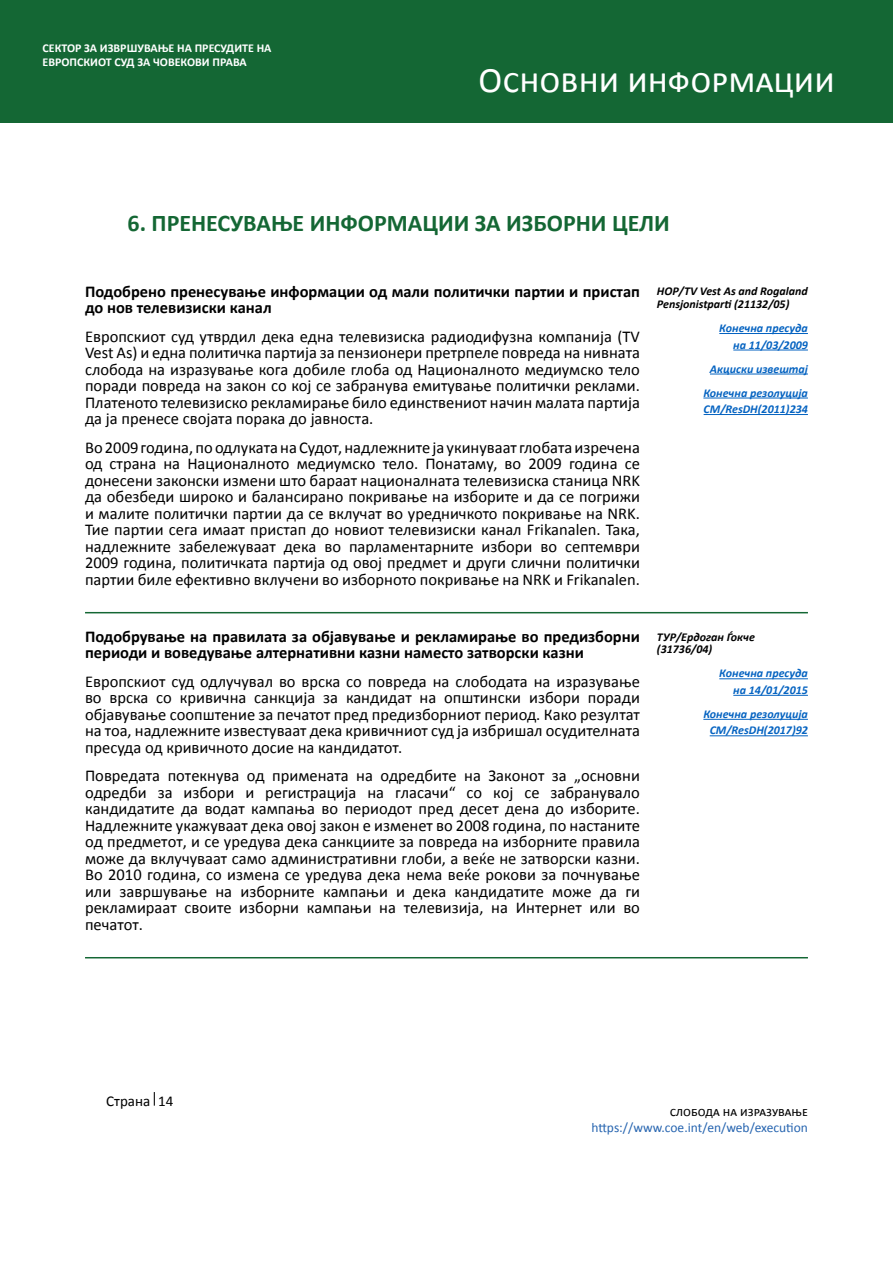
<style>
.page{position:relative;width:893px;height:1263px;background:#fff}
.page>*{position:absolute;margin:0;border:0;box-sizing:border-box;transform-origin:0 0}
.t1{font:36px "Calibri";color:#fff}
.t2{font:700 24px "Calibri";color:#146734}
.t3{font:16.5px/16.5px "Calibri";color:#000;text-align:justify}
.t4{font:700 16.5px/16.5px "Calibri";color:#000}
.t5{font:15px "Calibri";color:#000}
.t6{font:13.5px "Calibri";color:#2765b0}
.t7{font:13.5px "Calibri";color:#000}
.t8{font:italic 700 12px/16.5px "Calibri";color:#0563c1;text-align:right}
.t9{font:italic 700 12px/12.9px "Calibri";color:#000}
.t10{font:700 12px/14.4px "Calibri";color:#fff}
</style>
<div class="page">
<div style="left:0;top:0;width:893px;height:122px;background:#146734"></div>
<svg style="left:154px;top:1092px;width:1px;height:14px"></svg>
<hr style="left:85px;top:612px;width:723px;height:1px;background:#146734">
<hr style="left:85px;top:957px;width:723px;height:1px;background:#146734">
<hr style="left:719px;top:333px;width:89px;height:1px;background:#0563c1">
<hr style="left:733px;top:350px;width:75px;height:1px;background:#0563c1">
<hr style="left:710px;top:374px;width:98px;height:1px;background:#0563c1">
<hr style="left:703px;top:398px;width:105px;height:1px;background:#0563c1">
<hr style="left:704px;top:414px;width:104px;height:1px;background:#0563c1">
<hr style="left:719px;top:678px;width:89px;height:1px;background:#0563c1">
<hr style="left:733px;top:695px;width:75px;height:1px;background:#0563c1">
<hr style="left:703px;top:719px;width:105px;height:1px;background:#0563c1">
<hr style="left:710px;top:735px;width:98px;height:1px;background:#0563c1">
<p class="t10" style="left:43px;top:41px;width:231px">СЕКТОР ЗА ИЗВРШУВАЊЕ НА ПРЕСУДИТЕ НА<br>ЕВРОПСКИОТ СУД ЗА ЧОВЕКОВИ ПРАВА</p>
<h1 class="t1" style="left:479px;top:57px;width:358px">Основни информации</h1>
<h2 class="t2" style="left:128px;top:207px;width:544px">6. ПРЕНЕСУВАЊЕ ИНФОРМАЦИИ ЗА ИЗБОРНИ ЦЕЛИ</h2>
<p class="t4" style="left:85px;top:283px;width:556px">Подобрено пренесување информации од мали политички партии и пристап до нов телевизиски канал</p>
<p class="t3" style="left:85px;top:328px;width:556px">Европскиот суд утврдил дека една телевизиска радиодифузна компанија (TV Vest As) и една политичка партија за пензионери претрпеле повреда на нивната слобода на изразување кога добиле глоба од Националното медиумско тело поради повреда на закон со кој се забранува емитување политички реклами.<br>Платеното телевизиско рекламирање било единствениот начин малата партија да ја пренесе својата порака до јавноста.</p>
<p class="t3" style="left:85px;top:439px;width:556px">Во 2009 година, по одлуката на Судот, надлежните ја укинуваат глобата изречена од страна на Националното медиумско тело. Понатаму, во 2009 година се донесени законски измени што бараат националната телевизиска станица NRK да обезбеди широко и балансирано покривање на изборите и да се погрижи и малите политички партии да се вклучат во уредничкото покривање на NRK.<br>Тие партии сега имаат пристап до новиот телевизиски канал Frikanalen. Така, надлежните забележуваат дека во парламентарните избори во септември 2009 година, политичката партија од овој предмет и други слични политички партии биле ефективно вклучени во изборното покривање на NRK и Frikanalen.</p>
<p class="t4" style="left:85px;top:628px;width:556px">Подобрување на правилата за објавување и рекламирање во предизборни периоди и воведување алтернативни казни наместо затворски казни</p>
<p class="t3" style="left:85px;top:673px;width:556px">Европскиот суд одлучувал во врска со повреда на слободата на изразување во врска со кривична санкција за кандидат на општински избори поради објавување соопштение за печатот пред предизборниот период. Како резултат на тоа, надлежните известуваат дека кривичниот суд ја избришал осудителната пресуда од кривичното досие на кандидатот.</p>
<p class="t3" style="left:85px;top:768px;width:556px">Повредата потекнува од примената на одредбите на Законот за „основни одредби за избори и регистрација на гласачи“ со кој се забранувало кандидатите да водат кампања во периодот пред десет дена до изборите.<br>Надлежните укажуваат дека овој закон е изменет во 2008 година, по настаните од предметот, и се уредува дека санкциите за повреда на изборните правила може да вклучуваат само административни глоби, а веќе не затворски казни.<br>Во 2010 година, со измена се уредува дека нема веќе рокови за почнување или завршување на изборните кампањи и дека кандидатите може да ги рекламираат своите изборни кампањи на телевизија, на Интернет или во печатот.</p>
<p class="t9" style="left:657px;top:285px;width:152px">НОР/TV Vest As and Rogaland<br>Pensjonistparti (21132/05)</p>
<p class="t8" style="left:719px;top:320px;width:90px">Конечна пресуда на 11/03/2009</p>
<p class="t8" style="left:703px;top:357px;width:106px;line-height:24px;text-align:center">Акциски извештај<br>Конечна резолуција</p>
<p class="t8" style="left:704px;top:401px;width:106px">CM/ResDH(2011)234</p>
<p class="t9" style="left:657px;top:630px;width:99px">ТУР/Ердоган Ѓокче (31736/04)</p>
<p class="t8" style="left:719px;top:665px;width:90px">Конечна пресуда на 14/01/2015</p>
<p class="t8" style="left:703px;top:706px;width:106px;text-align:center">Конечна резолуција<br>CM/ResDH(2017)92</p>
<p class="t5" style="left:106px;top:1091px;width:69px">Страна 14</p>
<p class="t7" style="left:670px;top:1103px;width:140px">слобода на изразување</p>
<p class="t6" style="left:591px;top:1119px;width:218px">https://www.coe.int/en/web/execution</p>
</div>
